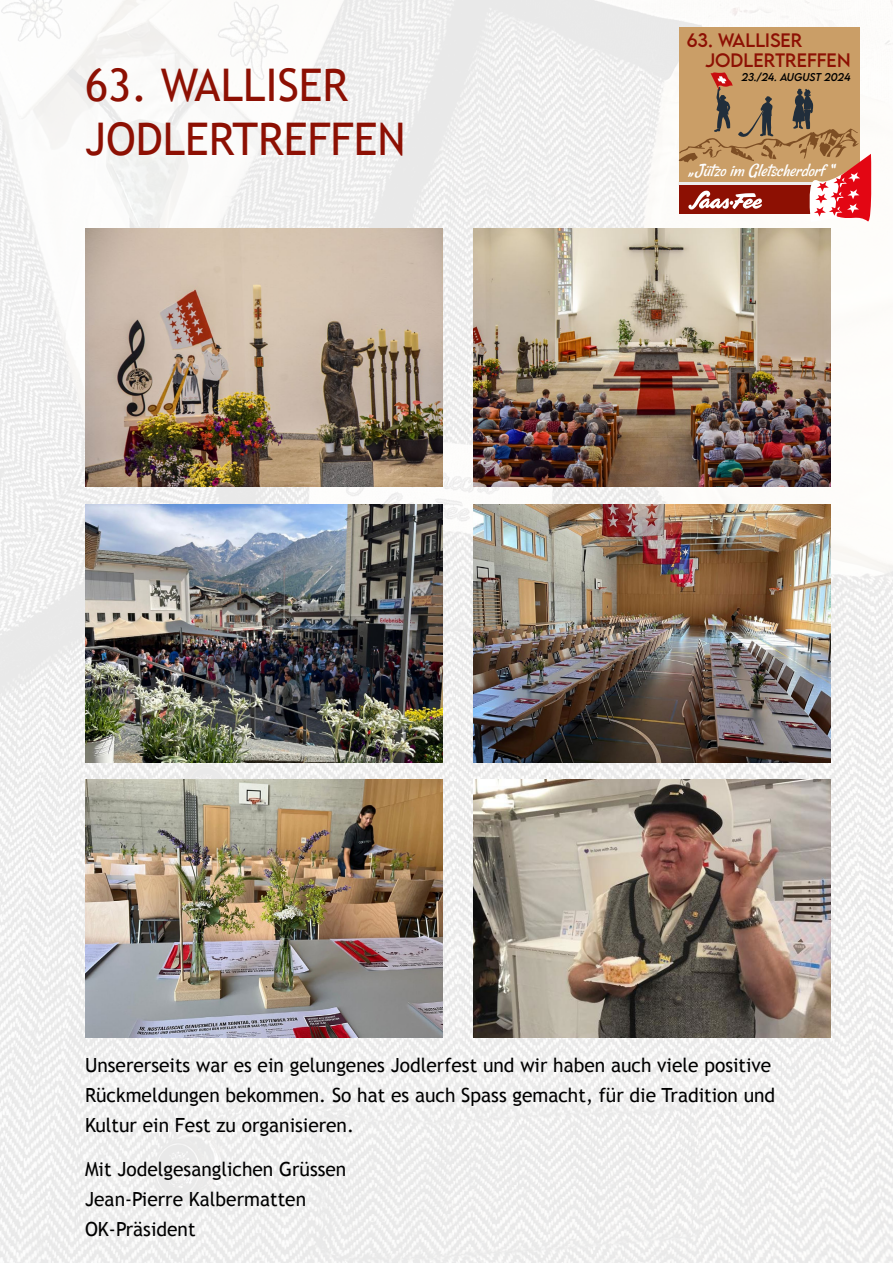
<style>
.page{position:relative;width:893px;height:1263px;background:#fff}
.page>*{position:absolute;margin:0;border:0;box-sizing:border-box;transform-origin:0 0}
.t1{font:45px/54px "Trebuchet MS";color:#8d1003}
.t2{font:19.5px/30px "Trebuchet MS";color:#000}
.t3{font:italic 18.75px "Rancho";color:#fff}
.t4{font:17.25px/20.7px "LEMONMILK";color:#8d1003}
.t5{font:italic 10.05px "LEMONMILK";color:#000}
</style>
<div class="page">
<img style="left:0;top:0;width:893px;height:1263px">
<div style="left:679px;top:27px;width:180px;height:155px;background:#ca9e67"></div>
<svg style="left:679px;top:72px;width:194px;height:154px"></svg>
<img style="left:474px;top:229px;width:357px;height:257px">
<img style="left:85px;top:229px;width:357px;height:257px">
<img style="left:85px;top:505px;width:357px;height:258px">
<img style="left:474px;top:505px;width:357px;height:258px">
<img style="left:85px;top:780px;width:357px;height:258px">
<img style="left:474px;top:780px;width:357px;height:258px">
<h1 class="t1" style="left:85px;top:59px;width:322px">63. WALLISER<br>JODLERTREFFEN</h1>
<p class="t4" style="left:705px;top:30px;width:147px;text-indent:-18px">63. WALLiSER<br>JODLERTREFFEN</p>
<p class="t5" style="left:742px;top:70px;width:111px">23./24. AUGUST 2024</p>
<p class="t3" style="left:688px;top:159px;width:154px">„JützoimGletscherdorf“</p>
<p class="t2" style="left:85px;top:1050px;width:692px">Unsererseits war es ein gelungenes Jodlerfest und wir haben auch viele positive<br>Rückmeldungen bekommen. So hat es auch Spass gemacht, für die Tradition und<br>Kultur ein Fest zu organisieren.</p>
<p class="t2" style="left:85px;top:1154px;width:263px">Mit Jodelgesanglichen Grüssen<br>Jean-Pierre Kalbermatten<br>OK-Präsident</p>
</div>
